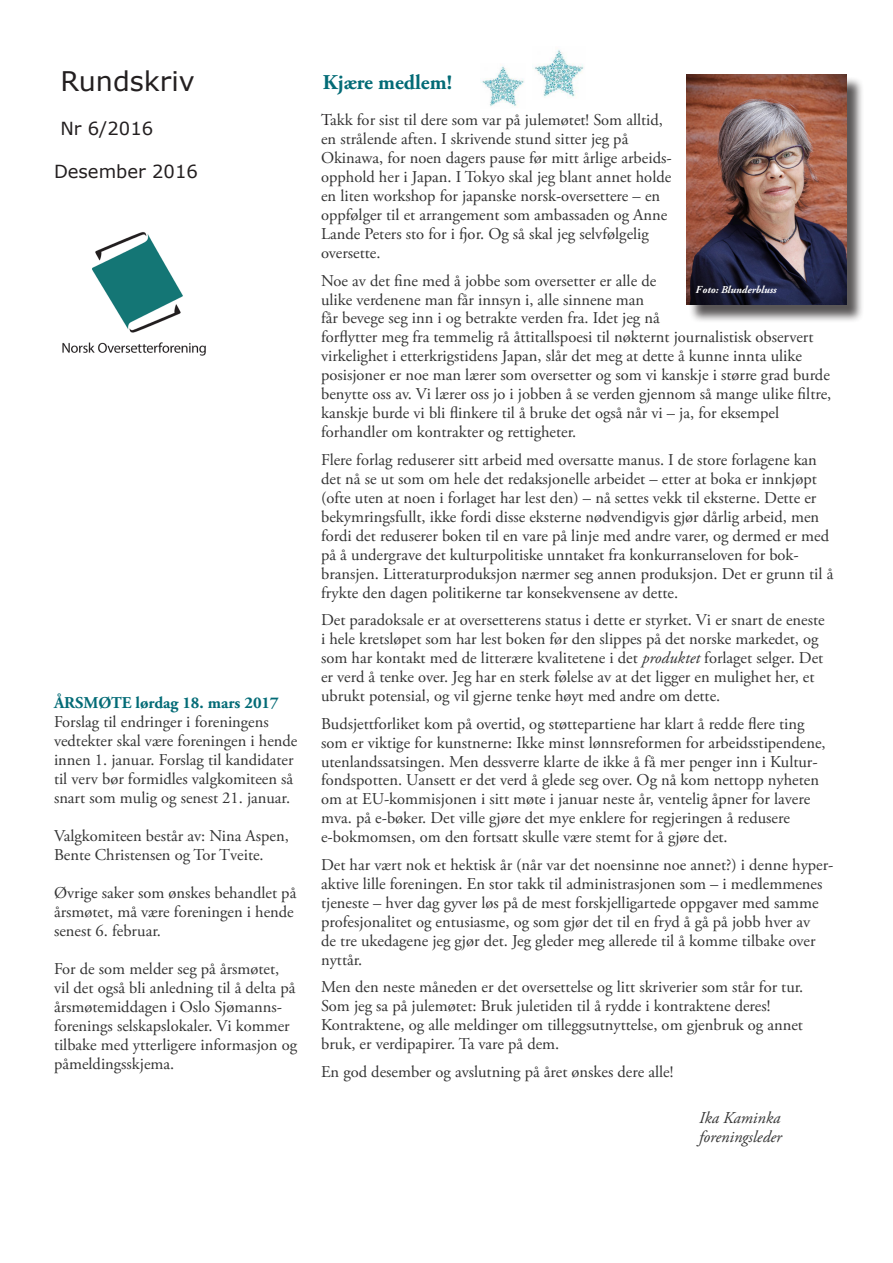
<style>
.page{position:relative;width:893px;height:1263px;background:#fff}
.page>*{position:absolute;margin:0;border:0;box-sizing:border-box;transform-origin:0 0}
.t1{font:27px "Verdana";color:#231f20}
.t2{font:700 21px "Adobe Garamond Pro";color:#036b76}
.t3{font:18px "Verdana";color:#231f20}
.t4{font:16.5px/18.9px "Adobe Garamond Pro";color:#333}
.t5{font:italic 16.5px/19px "Adobe Garamond Pro";color:#333}
.t6{font:700 16.5px "Adobe Garamond Pro";color:#036b76}
.t7{font:italic 700 10.5px "Adobe Garamond Pro";color:#fff}
.s1{color:#231f20}
.s2{font-style:italic}
.s3{font-family:"Times New Roman"}
</style>
<div class="page">
<img style="left:62px;top:232px;width:144px;height:124px">
<div style="left:689px;top:77px;width:175px;height:246px;background:#231f20;opacity:.75"></div>
<img style="left:687px;top:74px;width:159px;height:231px">
<img style="left:482px;top:66px;width:42px;height:41px">
<img style="left:534px;top:49px;width:50px;height:48px">
<p class="t1" style="left:60px;top:63px;width:136px">Rundskriv</p>
<p class="t3" style="left:60px;top:116px;width:94px">Nr 6/2016</p>
<p class="t3" style="left:54px;top:159px;width:145px">Desember 2016</p>
<p class="t6" style="left:54px;top:693px;width:226px">ÅRSMØTE lørdag 18. mars 2017</p>
<p class="t4" style="left:54px;top:713px;width:245px">Forslag til endringer i foreningens vedtekter skal være foreningen i hende innen 1. januar. Forslag til kandidater til verv bør formidles valgkomiteen så snart som mulig og senest 21. januar.</p>
<p class="t4" style="left:54px;top:827px;width:236px">Valgkomiteen består av: Nina Aspen,<br>Bente Christensen og Tor Tveite.</p>
<p class="t4" style="left:54px;top:884px;width:244px">Øvrige saker som ønskes behandlet på årsmøtet, må være foreningen i hende</p>
<p class="t4" style="left:54px;top:922px;width:108px">senest 6. februar.</p>
<p class="t4" style="left:54px;top:960px;width:245px">For de som melder seg på årsmøtet, vil det også bli anledning til å delta på årsmøtemiddagen i Oslo Sjømanns&shy;forenings selskapslokaler. Vi kommer tilbake med ytterligere informasjon og påmeldingsskjema.</p>
<p class="t2" style="left:323px;top:70px;width:131px">Kjære medlem!</p>
<p class="t4" style="left:321px;top:111px;width:352px"><span class="s1">T</span>akk for sist til dere som var på julemøtet! Som alltid, en strålende aften. I skrivende stund sitter jeg på Okinawa, for noen dagers pause før mitt årlige arbeids&shy;opphold her i Japan. I Tokyo skal jeg blant annet holde en liten workshop for japanske norsk-oversettere – en oppfølger til et arrangement som ambassaden og Anne Lande Peters sto for i fjor. Og så skal jeg selvfølgelig oversette.</p>
<p class="t4" style="left:321px;top:271px;width:512px">Noe av det fine med å jobbe som oversetter er alle de<br>ulike verdenene man får innsyn i, alle sinnene man<br>får bevege seg inn i og betrakte verden fra. Idet jeg nå<br>forflytter meg fra temmelig rå åttitallspoesi til nøkternt journalistisk observert virkelighet i etterkrigstidens Japan, slår det meg at dette å kunne innta ulike posisjoner er noe man lærer som oversetter og som vi kanskje i større grad burde benytte oss av. Vi lærer oss jo i jobben å se verden gjennom så mange ulike filtre, kanskje burde vi bli flinkere til å bruke det også når vi – ja, for eksempel forhandler om kontrakter og rettigheter.</p>
<p class="t4" style="left:321px;top:451px;width:514px">Flere forlag reduserer sitt arbeid med oversatte manus. I de store forlagene kan det nå se ut som om hele det redaksjonelle arbeidet – etter at boka er innkjøpt (ofte uten at noen i forlaget har lest den) – nå settes vekk til eksterne. Dette er bekymringsfullt, ikke fordi disse eksterne nødvendigvis gjør dårlig arbeid, men fordi det reduserer boken til en vare på linje med andre varer, og dermed er med på å undergrave det kulturpolitiske unntaket fra konkurranseloven for bok&shy;bransjen. Litteraturproduksjon nærmer seg annen produksjon. Det er grunn til å frykte den dagen politikerne tar konsekvensene av dette.</p>
<p class="t4" style="left:321px;top:611px;width:505px">Det paradoksale er at oversetterens status i dette er styrket. Vi er snart de eneste i hele kretsløpet som har lest boken før den slippes på det norske markedet, og som har kontakt med de litterære kvalitetene i det <span class="s2">produktet</span> forlaget selger. Det er verd å tenke over. Jeg har en sterk følelse av at det ligger en mulighet her, et ubrukt potensial, og vil gjerne tenke høyt med andre om dette.</p>
<p class="t4" style="left:321px;top:714px;width:506px">Budsjettforliket kom på overtid, og støttepartiene har klart å redde flere ting som er viktige for kunstnerne: Ikke minst lønnsreformen for arbeidsstipendene, utenlandssatsingen. Men dessverre klarte de ikke å få mer penger inn i Kultur&shy;fondspotten. Uansett er det verd å glede seg over. Og nå kom nettopp nyheten om at EU-kommisjonen i sitt møte i januar neste år, ventelig åpner for lavere mva. på e-bøker. Det ville gjøre det mye enklere for regjeringen å redusere e-bokmomsen, om den fortsatt skulle være stemt for å gjøre det.</p>
<p class="t4" style="left:321px;top:856px;width:514px">Det har vært nok et hektisk år (når var det noensinne noe annet?) i denne hyper&shy;aktive lille foreningen. En stor takk til administrasjonen som – i medlemmenes tjeneste – hver dag gyver løs på de mest forskjelligartede oppgaver med samme profesjonalitet og entusiasme, og som gjør det til en fryd å gå på jobb hver av<br>de tre ukedagene jeg gjør det. Jeg gleder meg allerede til å komme tilbake over nyttår.</p>
<p class="t4" style="left:321px;top:978px;width:484px">Men den neste måneden er det oversettelse og litt skriverier som står for tur.<br>Som jeg sa på julemøtet: Bruk juletiden til å rydde i kontraktene deres!<br>Kontraktene, og alle meldinger om tilleggsutnyttelse, om gjenbruk og annet bruk, er verdipapirer. Ta vare på dem.</p>
<p class="t4" style="left:321px;top:1062px;width:354px">En god desember og avslutning på året ønskes dere alle!</p>
<p class="t5" style="left:699px;top:1109px;width:84px">Ika Kaminka foreningsleder</p>
<p class="t7" style="left:696px;top:284px;width:83px"><span class="s3">F</span>oto: Blunderbluss</p>
</div>
